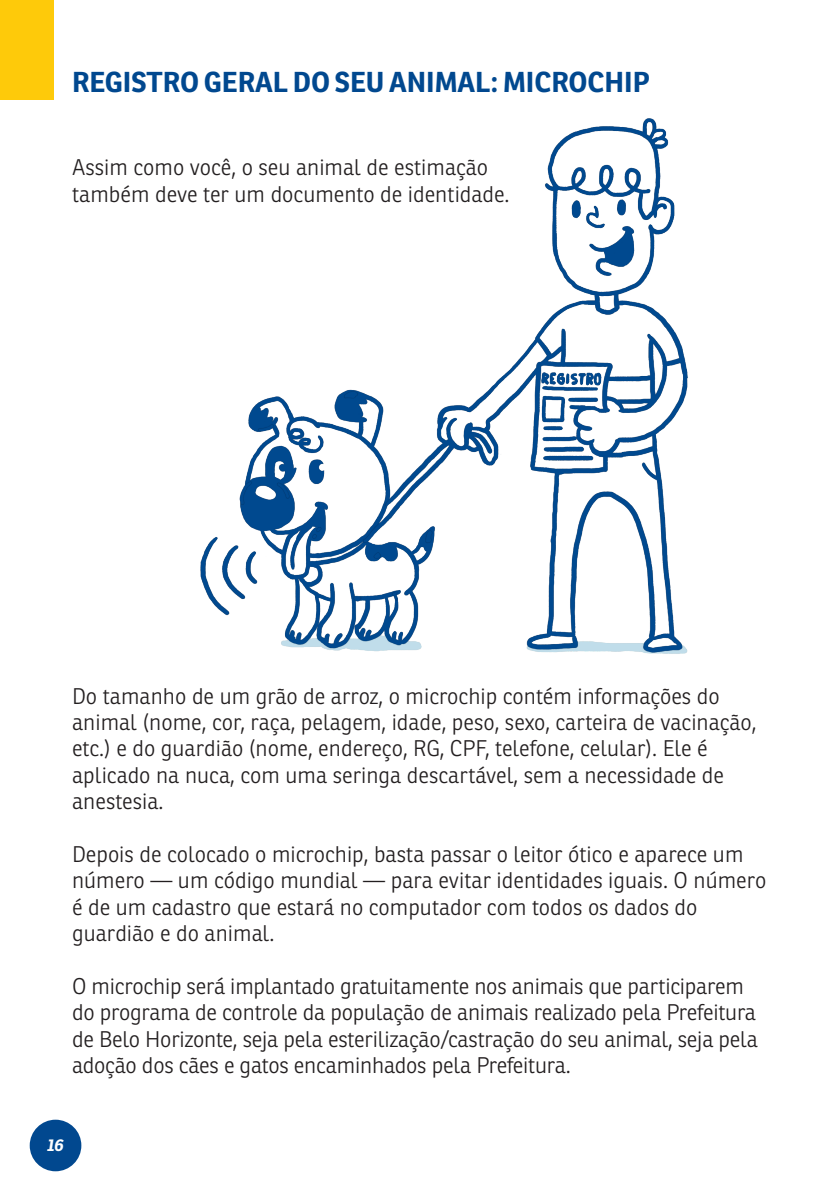
<style>
.page{position:relative;width:840px;height:1191px;background:#fff}
.page>*{position:absolute;margin:0;border:0;box-sizing:border-box;transform-origin:0 0}
.t1{font:700 28px "Ronnia";color:#01488f}
.t2{font:300 22px/26.4px "Ronnia";color:#231f20}
.t3{font:italic 700 16.8px "Ronnia";color:#fff}
</style>
<div class="page">
<div style="left:30px;top:1119px;width:51px;height:52px;background:#01488f;border-radius:50%"></div>
<div style="left:0;top:0;width:54px;height:99px;background:#feca0a"></div>
<img style="left:200px;top:118px;width:488px;height:536px">
<p class="t1" style="left:72px;top:64px;width:579px">REGISTRO GERAL DO SEU ANIMAL: MICROCHIP</p>
<p class="t2" style="left:72px;top:154px;width:417px">Assim como você, o seu animal de estimação</p>
<p class="t2" style="left:72px;top:181px;width:439px">também deve ter um documento de identidade.</p>
<p class="t2" style="left:72px;top:682px;width:685px">Do tamanho de um grão de arroz, o microchip contém informações do animal (nome, cor, raça, pelagem, idade, peso, sexo, carteira de vacinação, etc.) e do guardião (nome, endereço, RG, CPF, telefone, celular). Ele é aplicado na nuca, com uma seringa descartável, sem a necessidade de anestesia.</p>
<p class="t2" style="left:72px;top:841px;width:695px">Depois de colocado o microchip, basta passar o leitor ótico e aparece um número — um código mundial — para evitar identidades iguais. O número é de um cadastro que estará no computador com todos os dados do guardião e do animal.</p>
<p class="t2" style="left:72px;top:973px;width:673px">O microchip será implantado gratuitamente nos animais que participarem</p>
<p class="t2" style="left:72px;top:999px;width:687px;text-align:justify">do programa de controle da população de animais realizado pela Prefeitura de Belo Horizonte, seja pela esterilização/castração do seu animal, seja pela adoção dos cães e gatos encaminhados pela Prefeitura.</p>
<p class="t3" style="left:47px;top:1134px;width:19px">16</p>
</div>
